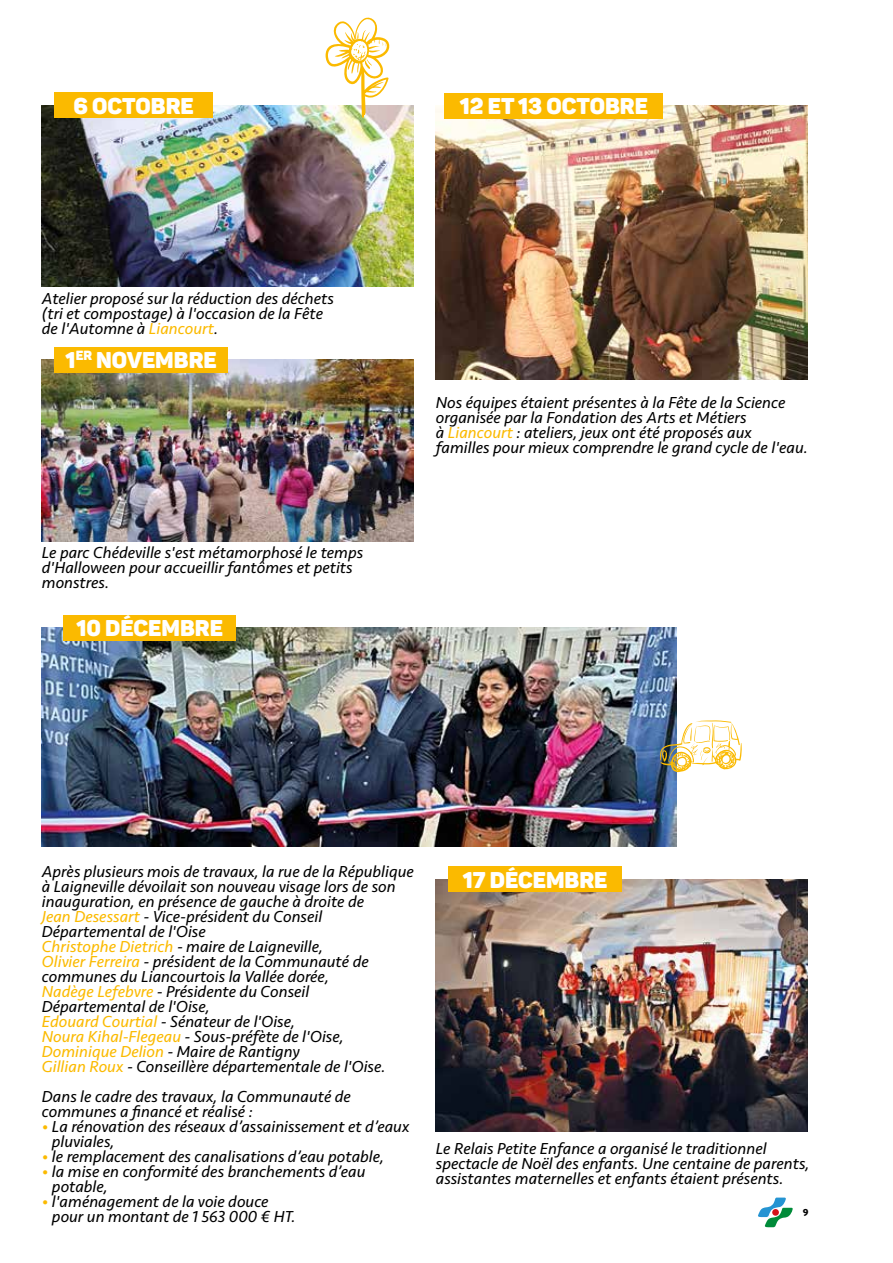
<style>
.page{position:relative;width:893px;height:1263px;background:#fff}
.page>*{position:absolute;margin:0;border:0;box-sizing:border-box;transform-origin:0 0}
.t1{font:22.5px "Panton Black Caps";color:#fff}
.t2{font:italic 16.5px/15px "Seravek Basic";color:#000}
.t3{font:700 10.5px "Seravek Basic";color:#000}
.s1{color:#fbba00}
</style>
<div class="page">
<img style="left:42px;top:105px;width:372px;height:182px">
<img style="left:42px;top:360px;width:372px;height:181px">
<img style="left:42px;top:627px;width:634px;height:219px">
<img style="left:436px;top:879px;width:372px;height:253px">
<img style="left:436px;top:106px;width:372px;height:274px">
<div style="left:445px;top:93px;width:218px;height:26px;background:#fbba00"></div>
<svg style="left:758px;top:1197px;width:35px;height:30px"></svg>
<div style="left:772px;top:1209px;width:7px;height:7px;background:#d3121a;border-radius:50%"></div>
<div style="left:54px;top:93px;width:159px;height:25px;background:#fbba00"></div>
<div style="left:54px;top:347px;width:174px;height:25px;background:#fbba00"></div>
<div style="left:63px;top:615px;width:173px;height:25px;background:#fbba00"></div>
<div style="left:448px;top:867px;width:174px;height:25px;background:#fbba00"></div>
<svg style="left:326px;top:17px;width:64px;height:101px"></svg>
<svg style="left:659px;top:720px;width:83px;height:52px"></svg>
<h1 class="t1" style="left:74px;top:91px;width:122px">6 OCTOBRE</h1>
<h1 class="t1" style="left:460px;top:92px;width:190px">12 ET 13 OCTOBRE</h1>
<p class="t2" style="left:42px;top:290px;width:294px">Atelier proposé sur la réduction des déchets (tri et compostage) à l'occasion de la Fête de l'Automne à <span class="s1">Liancourt</span>.</p>
<h1 class="t1" style="left:66px;top:345px;width:153px">1<sup>ER</sup> NOVEMBRE</h1>
<p class="t2" style="left:42px;top:545px;width:323px">Le parc Chédeville s'est métamorphosé le temps d'Halloween pour accueillir fantômes et petits monstres.</p>
<h1 class="t1" style="left:77px;top:613px;width:148px">10 DÉCEMBRE</h1>
<p class="t2" style="left:436px;top:395px;width:374px">Nos équipes étaient présentes à la Fête de la Science organisée par la Fondation des Arts et Métiers<br>à <span class="s1">Liancourt</span> : ateliers, jeux ont été proposés aux familles pour mieux comprendre le grand cycle de l'eau.</p>
<p class="t2" style="left:42px;top:864px;width:373px">Après plusieurs mois de travaux, la rue de la République à Laigneville dévoilait son nouveau visage lors de son inauguration, en présence de gauche à droite de<br><span class="s1">Jean Desessart</span> - Vice-président du Conseil Départemental de l'Oise<br><span class="s1">Christophe Dietrich</span> - maire de Laigneville,<br><span class="s1">Olivier Ferreira</span> - président de la Communauté de communes du Liancourtois la Vallée dorée,<br><span class="s1">Nadège Lefebvre</span> - Présidente du Conseil Départemental de l'Oise,<br><span class="s1">Edouard Courtial</span> - Sénateur de l'Oise,<br><span class="s1">Noura Kihal-Flegeau</span> - Sous-préfète de l'Oise, <span class="s1">Dominique Delion</span> - Maire de Rantigny<br><span class="s1">Gillian Roux</span> - Conseillère départementale de l'Oise.</p>
<p class="t2" style="left:42px;top:1089px;width:311px">Dans le cadre des travaux, la Communauté de communes a financé et réalisé :</p>
<p class="t2" style="left:52px;top:1119px;width:359px;text-indent:-10px"><span class="s1">•</span> La rénovation des réseaux d’assainissement et d’eaux pluviales,</p>
<p class="t2" style="left:42px;top:1149px;width:344px"><span class="s1">•</span> le remplacement des canalisations d’eau potable,</p>
<p class="t2" style="left:52px;top:1164px;width:315px;text-indent:-10px"><span class="s1">•</span> la mise en conformité des branchements d’eau potable,</p>
<p class="t2" style="left:52px;top:1194px;width:245px;text-indent:-10px"><span class="s1">•</span> l'aménagement de la voie douce pour un montant de 1 563 000 € HT.</p>
<h1 class="t1" style="left:463px;top:865px;width:146px">17 DÉCEMBRE</h1>
<p class="t2" style="left:436px;top:1140px;width:375px">Le Relais Petite Enfance a organisé le traditionnel spectacle de Noël des enfants. Une centaine de parents, assistantes maternelles et enfants étaient présents.</p>
<p class="t3" style="left:803px;top:1206px;width:7px">9</p>
</div>
